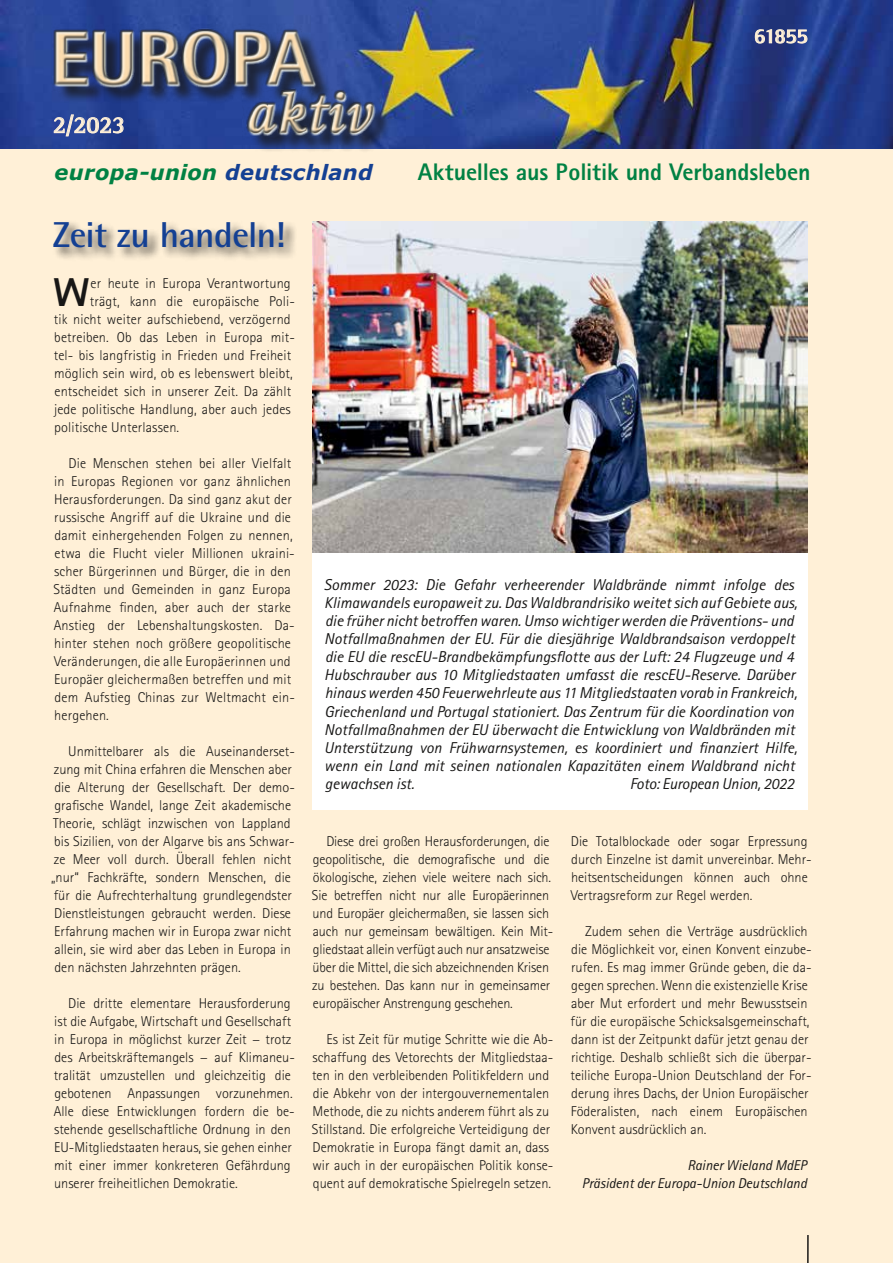
<style>
.page{position:relative;width:893px;height:1263px;background:#fff0d7}
.page>*{position:absolute;margin:0;border:0;box-sizing:border-box;transform-origin:0 0}
.t1{font:800 40.35px "Rotis Sans Serif Std";color:#181716}
.t2{font:700 36px "Rotis Semi Sans Std";letter-spacing:-.02em;color:#144093}
.t3{font:800 24px "Rotis Sans Serif Std";letter-spacing:-.005em;color:#008143}
.t4{font:700 24px "Rotis Semi Serif Std";color:#fff0d7}
.t5{font:italic 700 21px "Verdana";letter-spacing:.015em;color:#008143}
.t6{font:700 21px "Rotis Semi Serif Std";letter-spacing:-.05em;color:#fff0d7}
.t7{font:italic 15.75px/18.1px "Rotis Sans Serif Std";color:#181716}
.t8{font:300 14.25px/18px "Rotis Sans Serif Std";color:#181716}
.t9{font:italic 14.25px/18px "Rotis Sans Serif Std";color:#181716;text-align:right}
.s1{color:#144093}
</style>
<div class="page">
<hr style="left:807px;top:1235px;width:2px;height:28px;background:#181716">
<img style="left:0;top:0;width:893px;height:149px">
<svg style="left:54px;top:114px;width:2px;height:23px"></svg>
<svg style="left:755px;top:29px;width:53px;height:15px"></svg>
<div style="left:56px;top:31px;width:336px;height:122px;background:#181716;opacity:.75"></div>
<img style="left:26px;top:15px;width:302px;height:90px">
<img style="left:243px;top:79px;width:139px;height:67px">
<div style="left:52px;top:220px;width:245px;height:42px;background:#181716;opacity:.75"></div>
<div style="left:312px;top:554px;width:496px;height:256px;background:#fff"></div>
<img style="left:312px;top:222px;width:496px;height:330px">
<h3 class="t4" style="left:53px;top:110px;width:74px">2/2023</h3>
<h3 class="t6" style="left:754px;top:23px;width:56px">61855</h3>
<h3 class="t5" style="left:55px;top:157px;width:320px">europa-union <span class="s1">deutschland</span></h3>
<h3 class="t3" style="left:418px;top:156px;width:394px">Aktuelles aus Politik und Verbandsleben</h3>
<h2 class="t2" style="left:53px;top:212px;width:234px">Zeit zu handeln!</h2>
<h1 class="t1" style="left:53px;top:267px;width:38px">W</h1>
<p class="t8" style="left:91px;top:274px;width:202px">er heute in Europa Verantwortung</p>
<p class="t8" style="left:90px;top:292px;width:207px">trägt, kann die europäische Poli-</p>
<p class="t8" style="left:54px;top:310px;width:239px">tik nicht weiter aufschiebend, verzögernd</p>
<p class="t8" style="left:54px;top:328px;width:242px">betreiben. Ob das Leben in Europa mit-</p>
<p class="t8" style="left:54px;top:346px;width:239px">tel- bis langfristig in Frieden und Freiheit</p>
<p class="t8" style="left:54px;top:364px;width:240px">möglich sein wird, ob es lebenswert bleibt,</p>
<p class="t8" style="left:54px;top:382px;width:238px">entscheidet sich in unserer Zeit. Da zählt</p>
<p class="t8" style="left:54px;top:400px;width:238px">jede politische Handlung, aber auch jedes</p>
<p class="t8" style="left:54px;top:418px;width:127px">politische Unterlassen.</p>
<p class="t8" style="left:54px;top:454px;width:243px;text-indent:15px">Die Menschen stehen bei aller Vielfalt in Europas Regionen vor ganz ähnlichen Herausforderungen. Da sind ganz akut der russische Angriff auf die Ukraine und die damit einhergehenden Folgen zu nennen, etwa die Flucht vieler Millionen ukraini&shy;scher Bürgerinnen und Bürger, die in den Städten und Gemeinden in ganz Europa Aufnahme finden, aber auch der starke Anstieg der Lebenshaltungskosten. Da&shy;hinter stehen noch größere geopolitische Veränderungen, die alle Europäerinnen und Europäer gleichermaßen betreffen und mit dem Aufstieg Chinas zur Weltmacht ein&shy;hergehen.</p>
<p class="t8" style="left:51px;top:742px;width:245px;text-indent:17px">Unmittelbarer als die Auseinanderset&shy;zung mit China erfahren die Menschen aber die Alterung der Gesellschaft. Der demo&shy;grafische Wandel, lange Zeit akademische Theorie, schlägt inzwischen von Lappland bis Sizilien, von der Algarve bis ans Schwar&shy;ze Meer voll durch. Überall fehlen nicht „nur“ Fachkräfte, sondern Menschen, die für die Aufrechterhaltung grundlegendster Dienstleistungen gebraucht werden. Diese Erfahrung machen wir in Europa zwar nicht allein, sie wird aber das Leben in Europa in den nächsten Jahrzehnten prägen.</p>
<p class="t8" style="left:54px;top:994px;width:243px;text-indent:15px">Die dritte elementare Herausforderung ist die Aufgabe, Wirtschaft und Gesellschaft in Europa in möglichst kurzer Zeit − trotz des Arbeitskräftemangels − auf Klimaneu&shy;tralität umzustellen und gleichzeitig die gebotenen Anpassungen vorzunehmen.<br>Alle diese Entwicklungen fordern die be&shy;stehende gesellschaftliche Ordnung in den EU-Mitgliedstaaten heraus, sie gehen einher mit einer immer konkreteren Gefährdung unserer freiheitlichen Demokratie.</p>
<p class="t7" style="left:324px;top:575px;width:475px">Sommer 2023: Die Gefahr verheerender Waldbrände nimmt infolge des Klimawandels europaweit zu. Das Waldbrandrisiko weitet sich auf Gebiete aus, die früher nicht betroffen waren. Umso wichtiger werden die Präventions- und Notfallmaßnahmen der EU. Für die diesjährige Waldbrandsaison verdoppelt die EU die rescEU-Brandbekämpfungsflotte aus der Luft: 24 Flugzeuge und 4<br>Hubschrauber aus 10 Mitgliedstaaten umfasst die rescEU-Reserve. Darüber hinaus werden 450 Feuerwehrleute aus 11 Mitgliedstaaten vorab in Frankreich, Griechenland und Portugal stationiert. Das Zentrum für die Koordination von Notfallmaßnahmen der EU überwacht die Entwicklung von Waldbränden mit Unterstützung von Frühwarnsystemen, es koordiniert und finanziert Hilfe, wenn ein Land mit seinen nationalen Kapazitäten einem Waldbrand nicht gewachsen ist.</p>
<p class="t7" style="left:630px;top:775px;width:166px">Foto: European Union, 2022</p>
<p class="t8" style="left:312px;top:832px;width:243px;text-indent:14px">Diese drei großen Herausforderungen, die geopolitische, die demografische und die ökologische, ziehen viele weitere nach sich.<br>Sie betreffen nicht nur alle Europäerinnen und Europäer gleichermaßen, sie lassen sich auch nur gemeinsam bewältigen. Kein Mit&shy;gliedstaat allein verfügt auch nur ansatzweise über die Mittel, die sich abzeichnenden Krisen zu bestehen. Das kann nur in gemeinsamer europäischer Anstrengung geschehen.</p>
<p class="t8" style="left:312px;top:1030px;width:243px;text-indent:15px">Es ist Zeit für mutige Schritte wie die Ab&shy;schaffung des Vetorechts der Mitgliedstaa&shy;ten in den verbleibenden Politikfeldern und die Abkehr von der intergouvernementalen Methode, die zu nichts anderem führt als zu Stillstand. Die erfolgreiche Verteidigung der Demokratie in Europa fängt damit an, dass wir auch in der europäischen Politik konse&shy;quent auf demokratische Spielregeln setzen.</p>
<p class="t8" style="left:571px;top:832px;width:242px">Die Totalblockade oder sogar Erpressung durch Einzelne ist damit unvereinbar. Mehr&shy;heitsentscheidungen können auch ohne Vertragsreform zur Regel werden.</p>
<p class="t8" style="left:571px;top:922px;width:243px;text-indent:14px">Zudem sehen die Verträge ausdrücklich die Möglichkeit vor, einen Konvent einzube&shy;rufen. Es mag immer Gründe geben, die da&shy;gegen sprechen. Wenn die existenzielle Krise aber Mut erfordert und mehr Bewusstsein für die europäische Schicksalsgemeinschaft, dann ist der Zeitpunkt dafür jetzt genau der richtige. Deshalb schließt sich die überpar&shy;teiliche Europa-Union Deutschland der For&shy;derung ihres Dachs, der Union Europäischer Föderalisten, nach einem Europäischen Konvent ausdrücklich an.</p>
<p class="t9" style="left:582px;top:1156px;width:227px">Rainer Wieland MdEP<br>Präsident der Europa-Union Deutschland</p>
</div>
